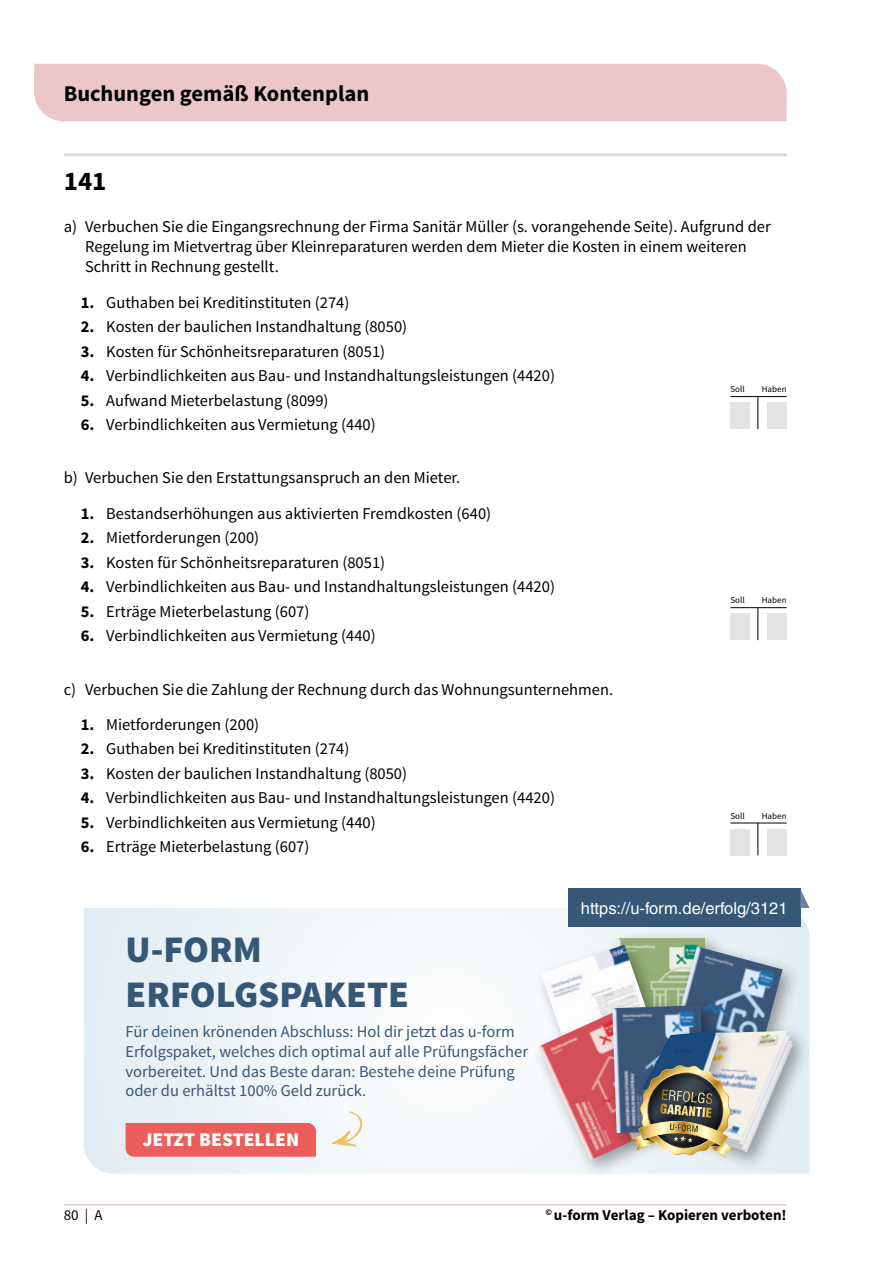
<style>
.page{position:relative;width:893px;height:1263px;background:#fff}
.page>*{position:absolute;margin:0;border:0;box-sizing:border-box;transform-origin:0 0}
.t1{font:900 37.5px/45px "Source Sans Pro";color:#375776}
.t2{font:700 27px "Source Sans Pro";color:#000}
.t3{font:700 22.5px "Source Sans Pro";color:#000}
.t4{font:900 19.5px "Source Sans Pro";color:#fff}
.t5{font:16.5px/20.2px "Source Sans Pro";color:#000}
.t6{font:16.5px/19.8px "Source Sans Pro";color:#375776}
.t7{font:16.5px "Helvetica";color:#fff}
.t8{font:700 15px "Source Sans Pro";color:#000}
.t9{font:15px "Source Sans Pro";color:#000}
.t10{font:9px "Source Sans Pro";color:#000}
.s1{font-weight:700}
</style>
<div class="page">
<hr style="left:64px;top:1204px;width:723px;height:1px;background:#ebc7c9">
<div style="left:34px;top:64px;width:753px;height:57px;background:#ebc7c9"></div>
<hr style="left:64px;top:153px;width:723px;height:3px;background:#dadada">
<hr style="left:757px;top:397px;width:1px;height:32px;background:#000">
<div style="left:731px;top:402px;width:19px;height:27px;background:#e3e3e3"></div>
<div style="left:767px;top:402px;width:19px;height:27px;background:#e3e3e3"></div>
<hr style="left:730px;top:396px;width:57px;height:1px;background:#000">
<hr style="left:757px;top:608px;width:1px;height:32px;background:#000">
<div style="left:731px;top:613px;width:19px;height:27px;background:#e3e3e3"></div>
<div style="left:767px;top:613px;width:19px;height:27px;background:#e3e3e3"></div>
<hr style="left:730px;top:607px;width:57px;height:1px;background:#000">
<hr style="left:757px;top:823px;width:1px;height:32px;background:#000">
<div style="left:731px;top:829px;width:19px;height:26px;background:#e3e3e3"></div>
<div style="left:767px;top:829px;width:19px;height:26px;background:#e3e3e3"></div>
<hr style="left:730px;top:823px;width:57px;height:1px;background:#000">
<svg style="left:84px;top:908px;width:725px;height:266px;fill:#f2f7f9"></svg>
<div style="left:568px;top:889px;width:232px;height:38px;background:#375776"></div>
<svg style="left:800px;top:889px;width:9px;height:19px"></svg>
<div style="left:126px;top:1123px;width:190px;height:34px;background:#eb5e5c"></div>
<svg style="left:331px;top:1111px;width:37px;height:36px"></svg>
<div style="left:608px;top:930px;width:116px;height:153px;background:#000;opacity:.35"></div>
<div style="left:534px;top:939px;width:149px;height:170px;background:#000;opacity:.35"></div>
<img style="left:541px;top:945px;width:117px;height:59px">
<div style="left:532px;top:1004px;width:157px;height:174px;background:#000;opacity:.35"></div>
<img style="left:538px;top:1010px;width:113px;height:150px">
<div style="left:658px;top:940px;width:143px;height:169px;background:#000;opacity:.35"></div>
<div style="left:604px;top:998px;width:120px;height:154px;background:#000;opacity:.35"></div>
<img style="left:612px;top:1005px;width:93px;height:128px">
<div style="left:651px;top:1023px;width:161px;height:149px;background:#000;opacity:.35"></div>
<img style="left:734px;top:1030px;width:59px;height:123px">
<div style="left:635px;top:1023px;width:103px;height:100px;background:#000;opacity:.35"></div>
<img style="left:642px;top:1030px;width:77px;height:35px">
<img style="left:630px;top:1065px;width:104px;height:94px">
<h3 class="t3" style="left:64px;top:79px;width:307px">Buchungen gemäß Kontenplan</h3>
<h2 class="t2" style="left:64px;top:164px;width:44px">141</h2>
<p class="t5" style="left:85px;top:217px;width:687px;text-indent:-21px">a) Verbuchen Sie die Eingangsrechnung der Firma Sanitär Müller (s. vorangehende Seite). Aufgrund der<br>Regelung im Mietvertrag über Kleinreparaturen werden dem Mieter die Kosten in einem weiteren<br>Schritt in Rechnung gestellt.</p>
<p class="t5" style="left:81px;top:292px;width:270px"><span class="s1">1.</span> Guthaben bei Kreditinstituten (274)</p>
<p class="t5" style="left:81px;top:317px;width:328px"><span class="s1">2.</span> Kosten der baulichen Instandhaltung (8050)</p>
<p class="t5" style="left:81px;top:341px;width:306px"><span class="s1">3.</span> Kosten für Schönheitsreparaturen (8051)</p>
<p class="t5" style="left:81px;top:366px;width:476px"><span class="s1">4.</span> Verbindlichkeiten aus Bau- und Instandhaltungsleistungen (4420)</p>
<p class="t5" style="left:81px;top:390px;width:249px"><span class="s1">5.</span> Aufwand Mieterbelastung (8099)</p>
<p class="t5" style="left:81px;top:415px;width:296px"><span class="s1">6.</span> Verbindlichkeiten aus Vermietung (440)</p>
<p class="t5" style="left:64px;top:468px;width:398px">b) Verbuchen Sie den Erstattungsanspruch an den Mieter.</p>
<p class="t5" style="left:81px;top:503px;width:412px"><span class="s1">1.</span> Bestandserhöhungen aus aktivierten Fremdkosten (640)</p>
<p class="t5" style="left:81px;top:528px;width:180px"><span class="s1">2.</span> Mietforderungen (200)</p>
<p class="t5" style="left:81px;top:552px;width:306px"><span class="s1">3.</span> Kosten für Schönheitsreparaturen (8051)</p>
<p class="t5" style="left:81px;top:577px;width:476px"><span class="s1">4.</span> Verbindlichkeiten aus Bau- und Instandhaltungsleistungen (4420)</p>
<p class="t5" style="left:81px;top:601px;width:230px"><span class="s1">5.</span> Erträge Mieterbelastung (607)</p>
<p class="t5" style="left:81px;top:626px;width:296px"><span class="s1">6.</span> Verbindlichkeiten aus Vermietung (440)</p>
<p class="t5" style="left:64px;top:679px;width:551px">c) Verbuchen Sie die Zahlung der Rechnung durch das Wohnungsunternehmen.</p>
<p class="t5" style="left:81px;top:714px;width:180px"><span class="s1">1.</span> Mietforderungen (200)</p>
<p class="t5" style="left:81px;top:739px;width:270px"><span class="s1">2.</span> Guthaben bei Kreditinstituten (274)</p>
<p class="t5" style="left:81px;top:764px;width:328px"><span class="s1">3.</span> Kosten der baulichen Instandhaltung (8050)</p>
<p class="t5" style="left:81px;top:788px;width:476px"><span class="s1">4.</span> Verbindlichkeiten aus Bau- und Instandhaltungsleistungen (4420)</p>
<p class="t5" style="left:81px;top:813px;width:296px"><span class="s1">5.</span> Verbindlichkeiten aus Vermietung (440)</p>
<p class="t5" style="left:81px;top:837px;width:230px"><span class="s1">6.</span> Erträge Mieterbelastung (607)</p>
<p class="t10" style="left:730px;top:384px;width:16px">Soll</p>
<p class="t10" style="left:762px;top:384px;width:26px">Haben</p>
<p class="t10" style="left:730px;top:595px;width:16px">Soll</p>
<p class="t10" style="left:762px;top:595px;width:26px">Haben</p>
<p class="t10" style="left:730px;top:810px;width:16px">Soll</p>
<p class="t10" style="left:762px;top:810px;width:26px">Haben</p>
<h1 class="t1" style="left:126px;top:928px;width:285px">U-FORM<br>ERFOLGSPAKETE</h1>
<p class="t6" style="left:126px;top:1022px;width:404px">Für deinen krönenden Abschluss: Hol dir jetzt das u-form Erfolgspaket, welches dich optimal auf alle Prüfungsfächer vorbereitet. Und das Beste daran: Bestehe deine Prüfung oder du erhältst 100% Geld zurück.</p>
<p class="t4" style="left:142px;top:1127px;width:158px">JETZT BESTELLEN</p>
<p class="t7" style="left:581px;top:899px;width:208px">https://u-form.de/erfolg/3121</p>
<p class="t9" style="left:64px;top:1206px;width:40px">80 | A</p>
<p class="t8" style="left:545px;top:1206px;width:243px"><sup>©</sup> u-form Verlag – Kopieren verboten!</p>
</div>
